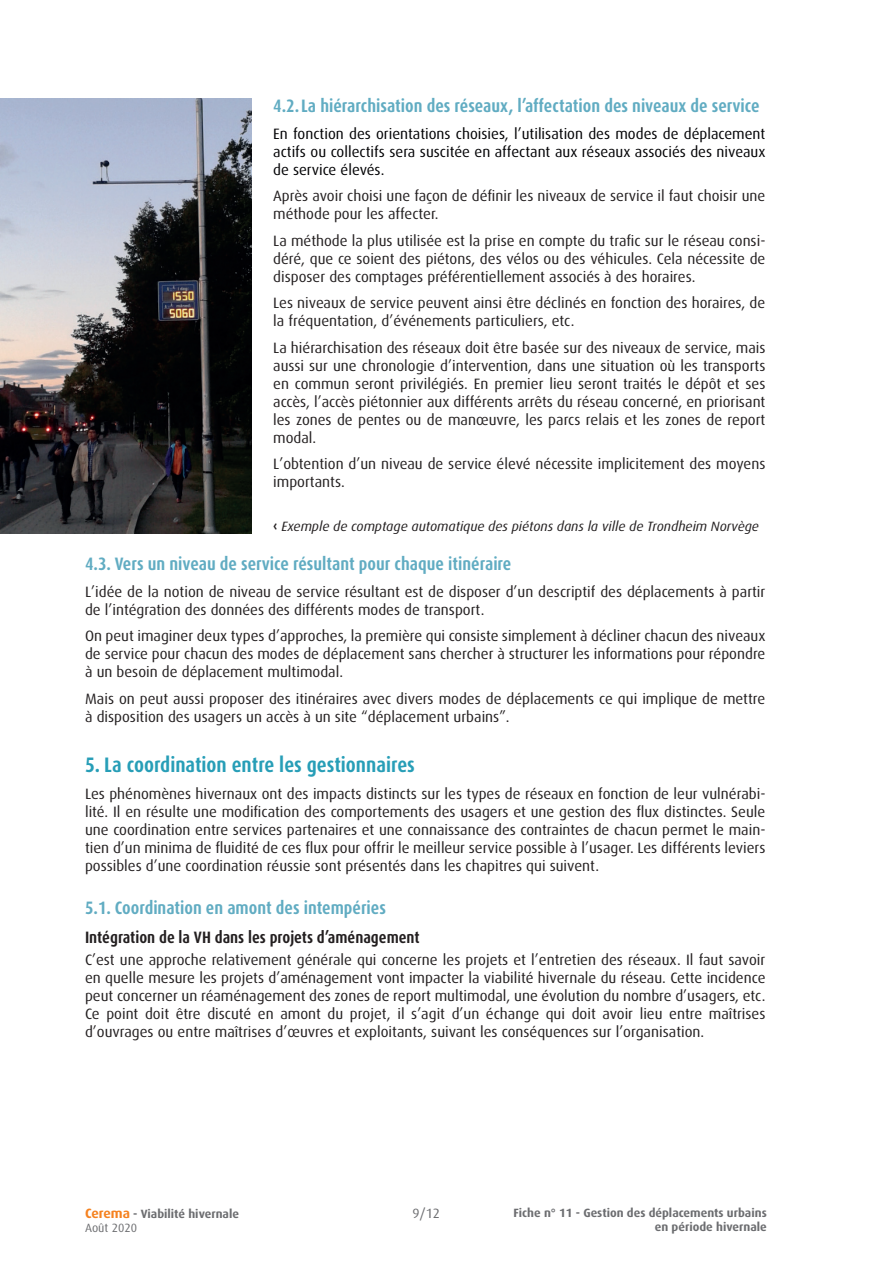
<style>
.page{position:relative;width:893px;height:1263px;background:#fff}
.page>*{position:absolute;margin:0;border:0;box-sizing:border-box;transform-origin:0 0}
.t1{font:700 condensed 21px "Dax OT";color:#279eb7}
.t2{font:700 condensed 18px "Dax OT";color:#61acc2}
.t3{font:700 condensed 16.5px "Dax OT";color:#231f20}
.t4{font:15px/18px "Dax OT";color:#231f20}
.t5{font:15px/18px "Dax OT";color:#000003;text-align:justify}
.t6{font:italic 13.5px "Dax OT";color:#231f20}
.t7{font:13.5px "Dax OT";color:#6c6d70}
.t8{font:700 12px/14.4px "Dax OT";color:#6c6d70}
.s1{font-weight:700;font-style:normal}
.s2{font-size:13.5px;color:#f58220}
.s3{font-weight:400}
</style>
<div class="page">
<img style="left:0;top:98px;width:252px;height:435px">
<p class="t2" style="left:273px;top:94px;width:488px">4.2.La hiérarchisation des réseaux, l’affectation des niveaux de service</p>
<p class="t5" style="left:273px;top:125px;width:494px">En fonction des orientations choisies, l’utilisation des modes de déplacement actifs ou collectifs sera suscitée en affectant aux réseaux associés des niveaux de service élevés.</p>
<p class="t4" style="left:273px;top:187px;width:494px">Après avoir choisi une façon de définir les niveaux de service il faut choisir une méthode pour les affecter.</p>
<p class="t4" style="left:273px;top:232px;width:494px;text-align:justify">La méthode la plus utilisée est la prise en compte du trafic sur le réseau consi&shy;déré, que ce soient des piétons, des vélos ou des véhicules. Cela nécessite de disposer des comptages préférentiellement associés à des horaires.</p>
<p class="t4" style="left:273px;top:294px;width:494px">Les niveaux de service peuvent ainsi être déclinés en fonction des horaires, de la fréquentation, d’événements particuliers, etc.</p>
<p class="t4" style="left:273px;top:339px;width:494px;text-align:justify">La hiérarchisation des réseaux doit être basée sur des niveaux de service, mais aussi sur une chronologie d’intervention, dans une situation où les transports en commun seront privilégiés. En premier lieu seront traités le dépôt et ses accès, l’accès piétonnier aux différents arrêts du réseau concerné, en priorisant les zones de pentes ou de manœuvre, les parcs relais et les zones de report modal.</p>
<p class="t4" style="left:273px;top:455px;width:494px">L’obtention d’un niveau de service élevé nécessite implicitement des moyens importants.</p>
<p class="t6" style="left:273px;top:519px;width:487px"><span class="s1">‹</span> Exemple de comptage automatique des piétons dans la ville de Trondheim Norvège</p>
<p class="t2" style="left:85px;top:552px;width:428px">4.3. Vers un niveau de service résultant pour chaque itinéraire</p>
<p class="t4" style="left:85px;top:582px;width:682px">L’idée de la notion de niveau de service résultant est de disposer d’un descriptif des déplacements à partir de l’intégration des données des différents modes de transport.</p>
<p class="t4" style="left:85px;top:627px;width:682px;text-align:justify">On peut imaginer deux types d’approches, la première qui consiste simplement à décliner chacun des niveaux de service pour chacun des modes de déplacement sans chercher à structurer les informations pour répondre à un besoin de déplacement multimodal.</p>
<p class="t4" style="left:85px;top:689px;width:682px">Mais on peut aussi proposer des itinéraires avec divers modes de déplacements ce qui implique de mettre à disposition des usagers un accès à un site “déplacement urbains”.</p>
<h1 class="t1" style="left:85px;top:751px;width:331px">5. La coordination entre les gestionnaires</h1>
<p class="t4" style="left:85px;top:785px;width:682px;text-align:justify">Les phénomènes hivernaux ont des impacts distincts sur les types de réseaux en fonction de leur vulnérabi&shy;lité. Il en résulte une modification des comportements des usagers et une gestion des flux distinctes. Seule une coordination entre services partenaires et une connaissance des contraintes de chacun permet le main&shy;tien d’un minima de fluidité de ces flux pour offrir le meilleur service possible à l’usager. Les différents leviers possibles d’une coordination réussie sont présentés dans les chapitres qui suivent.</p>
<p class="t2" style="left:85px;top:896px;width:302px">5.1. Coordination en amont des intempéries</p>
<p class="t3" style="left:85px;top:926px;width:336px">Intégration de la VH dans les projets d’aménagement</p>
<p class="t4" style="left:85px;top:951px;width:682px;text-align:justify">C’est une approche relativement générale qui concerne les projets et l’entretien des réseaux. Il faut savoir en quelle mesure les projets d’aménagement vont impacter la viabilité hivernale du réseau. Cette incidence peut concerner un réaménagement des zones de report multimodal, une évolution du nombre d’usagers, etc.<br>Ce point doit être discuté en amont du projet, il s’agit d’un échange qui doit avoir lieu entre maîtrises d’ouvrages ou entre maîtrises d’œuvres et exploitants, suivant les conséquences sur l’organisation.</p>
<p class="t7" style="left:413px;top:1206px;width:29px">9/12</p>
<p class="t8" style="left:85px;top:1207px;width:156px"><span class="s2">Cerema</span> - Viabilité hivernale<br><span class="s3">Août 2020</span></p>
<p class="t8" style="left:513px;top:1205px;width:255px;text-align:right">Fiche n° 11 - Gestion des déplacements urbains en période hivernale</p>
</div>
